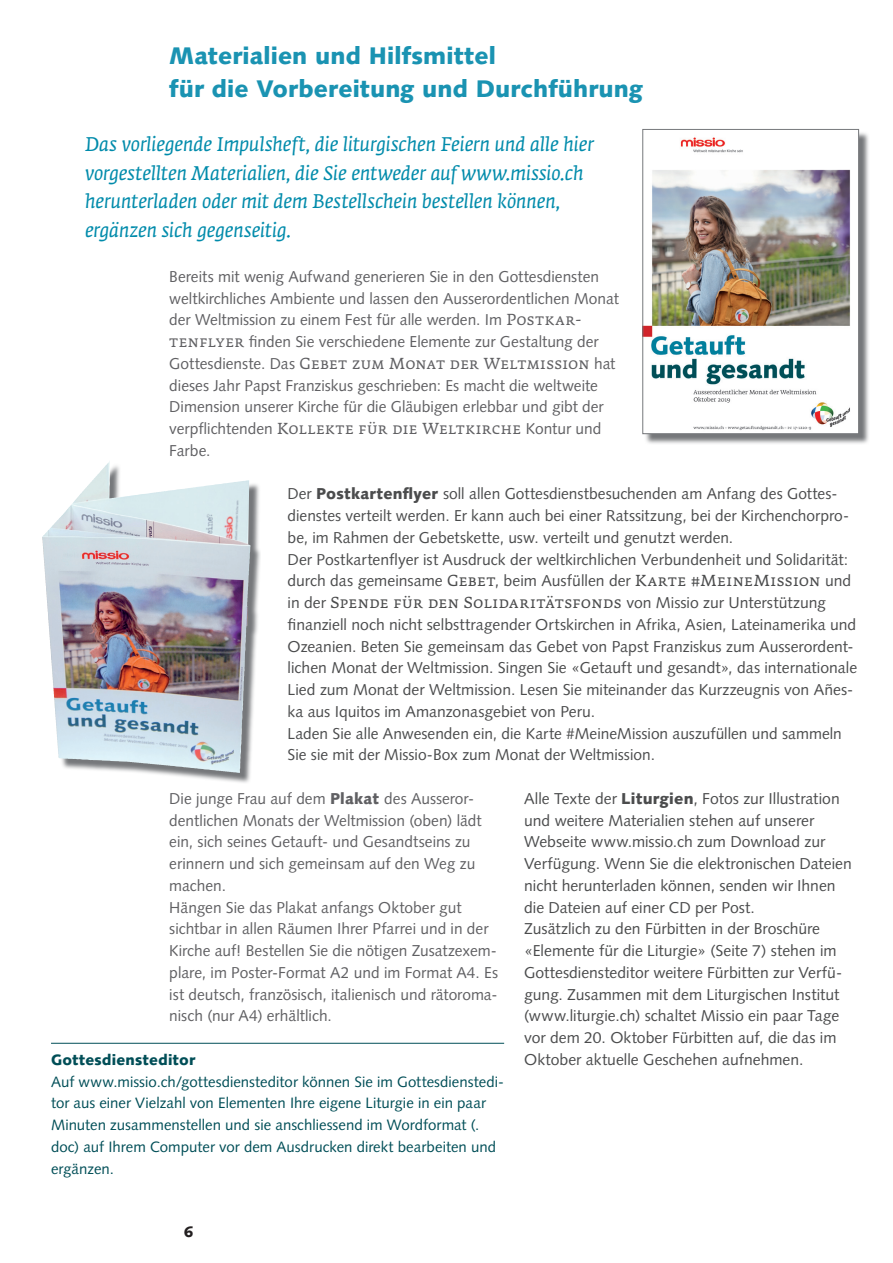
<style>
.page{position:relative;width:893px;height:1263px;background:#fff}
.page>*{position:absolute;margin:0;border:0;box-sizing:border-box;transform-origin:0 0}
.t1{font:900 24px/33px "Syntax LT Std";letter-spacing:.005em;color:#1a93b2}
.t2{font:italic 19.5px/28.5px "Fedra Serif A Std";letter-spacing:-.005em;color:#008bab}
.t3{font:15.75px/21.8px "Syntax LT Std";color:#4b4c4d}
.t4{font:15.75px/21.8px "Syntax LT Std";color:#606063}
.t5{font:15.75px "Fedra Serif A Std";letter-spacing:.015em;color:#606063}
.t6{font:15px/21.8px "Syntax LT Std";color:#004e57}
.t7{font:900 15px "Syntax LT Std";letter-spacing:.015em;color:#004e57}
.t8{font:900 15px "Syntax LT Std";color:#231f20}
.s1{font-family:"Fedra Serif A Std"}
.s2{font-family:"Syntax LT Std"}
.s3{font-weight:900}
</style>
<div class="page">
<hr style="left:51px;top:1043px;width:453px;height:1px;background:#004e57">
<svg style="left:644px;top:131px;width:225px;height:313px;background:#a4a5a7"></svg>
<img style="left:645px;top:131px;width:212px;height:301px">
<div style="left:643px;top:129px;width:216px;height:305px;border:1px solid #76787b"></div>
<img style="left:62px;top:463px;width:198px;height:320px">
<img style="left:42px;top:462px;width:67px;height:298px">
<h1 class="t1" style="left:169px;top:40px;width:475px">Materialien und Hilfsmittel<br>für die Vorbereitung und Durchführung</h1>
<p class="t2" style="left:85px;top:130px;width:510px">Das vorliegende Impulsheft, die liturgischen Feiern und alle hier vorgestellten Materialien, die Sie entweder auf www.missio.ch herunterladen oder mit dem Bestellschein bestellen können, ergänzen sich gegenseitig.</p>
<p class="t4" style="left:169px;top:266px;width:451px">Bereits mit wenig Aufwand generieren Sie in den Gottesdiensten weltkirchliches Ambiente und lassen den Ausserordentlichen Monat der Weltmission zu einem Fest für alle werden. Im <span class="s1">Postkar&shy;tenflyer</span> finden Sie verschiedene Elemente zur Gestaltung der</p>
<p class="t5" style="left:169px;top:353px;width:448px"><span class="s2">Gottesdienste. Das</span> Gebet zum Monat der Weltmission <span class="s2">hat</span></p>
<p class="t4" style="left:169px;top:374px;width:436px">dieses Jahr Papst Franziskus geschrieben: Es macht die weltweite Dimension unserer Kirche für die Gläubigen erlebbar und gibt der verpflichtenden <span class="s1">Kollekte für die Weltkirche</span> Kontur und Farbe.</p>
<p class="t3" style="left:288px;top:483px;width:571px">Der <span class="s3">Postkartenflyer</span> soll allen Gottesdienstbesuchenden am Anfang des Gottes&shy;dienstes verteilt werden. Er kann auch bei einer Ratssitzung, bei der Kirchenchorpro&shy;be, im Rahmen der Gebetskette, usw. verteilt und genutzt werden.<br>Der Postkartenflyer ist Ausdruck der weltkirchlichen Verbundenheit und Solidarität: durch das gemeinsame <span class="s1">Gebet</span>, beim Ausfüllen der <span class="s1">Karte #MeineMission</span> und in der <span class="s1">Spende für den Solidaritätsfonds</span> von Missio zur Unterstützung finanziell noch nicht selbsttragender Ortskirchen in Afrika, Asien, Lateinamerika und Ozeanien. Beten Sie gemeinsam das Gebet von Papst Franziskus zum Ausserordent&shy;lichen Monat der Weltmission. Singen Sie «Getauft und gesandt», das internationale Lied zum Monat der Weltmission. Lesen Sie miteinander das Kurzzeugnis von Añes&shy;ka aus Iquitos im Amanzonasgebiet von Peru.<br>Laden Sie alle Anwesenden ein, die Karte #MeineMission auszufüllen und sammeln Sie sie mit der Missio-Box zum Monat der Weltmission.</p>
<p class="t4" style="left:169px;top:788px;width:330px">Die junge Frau auf dem <span class="s3">Plakat</span> des Ausseror&shy;dentlichen Monats der Weltmission (oben) lädt ein, sich seines Getauft- und Gesandtseins zu erinnern und sich gemeinsam auf den Weg zu machen.<br>Hängen Sie das Plakat anfangs Oktober gut sichtbar in allen Räumen Ihrer Pfarrei und in der Kirche auf! Bestellen Sie die nötigen Zusatzexem&shy;plare, im Poster-Format A2 und im Format A4. Es ist deutsch, französisch, italienisch und rätoroma&shy;nisch (nur A4) erhältlich.</p>
<p class="t3" style="left:524px;top:788px;width:329px">Alle Texte der <span class="s3">Liturgien</span>, Fotos zur Illustration und weitere Materialien stehen auf unserer Webseite www.missio.ch zum Download zur Verfügung. Wenn Sie die elektronischen Dateien nicht herunterladen können, senden wir Ihnen die Dateien auf einer CD per Post.<br>Zusätzlich zu den Fürbitten in der Broschüre «Elemente für die Liturgie» (Seite 7) stehen im Gottesdiensteditor weitere Fürbitten zur Verfü&shy;gung. Zusammen mit dem Liturgischen Institut (www.liturgie.ch) schaltet Missio ein paar Tage vor dem 20. Oktober Fürbitten auf, die das im</p>
<p class="t7" style="left:51px;top:1051px;width:146px">Gottesdiensteditor</p>
<p class="t3" style="left:524px;top:1049px;width:281px">Oktober aktuelle Geschehen aufnehmen.</p>
<p class="t6" style="left:51px;top:1071px;width:455px">Auf www.missio.ch/gottesdiensteditor können Sie im Gottesdienstedi&shy;tor aus einer Vielzahl von Elementen Ihre eigene Liturgie in ein paar Minuten zusammenstellen und sie anschliessend im Wordformat (. doc) auf Ihrem Computer vor dem Ausdrucken direkt bearbeiten und ergänzen.</p>
<p class="t8" style="left:184px;top:1223px;width:11px">6</p>
</div>
